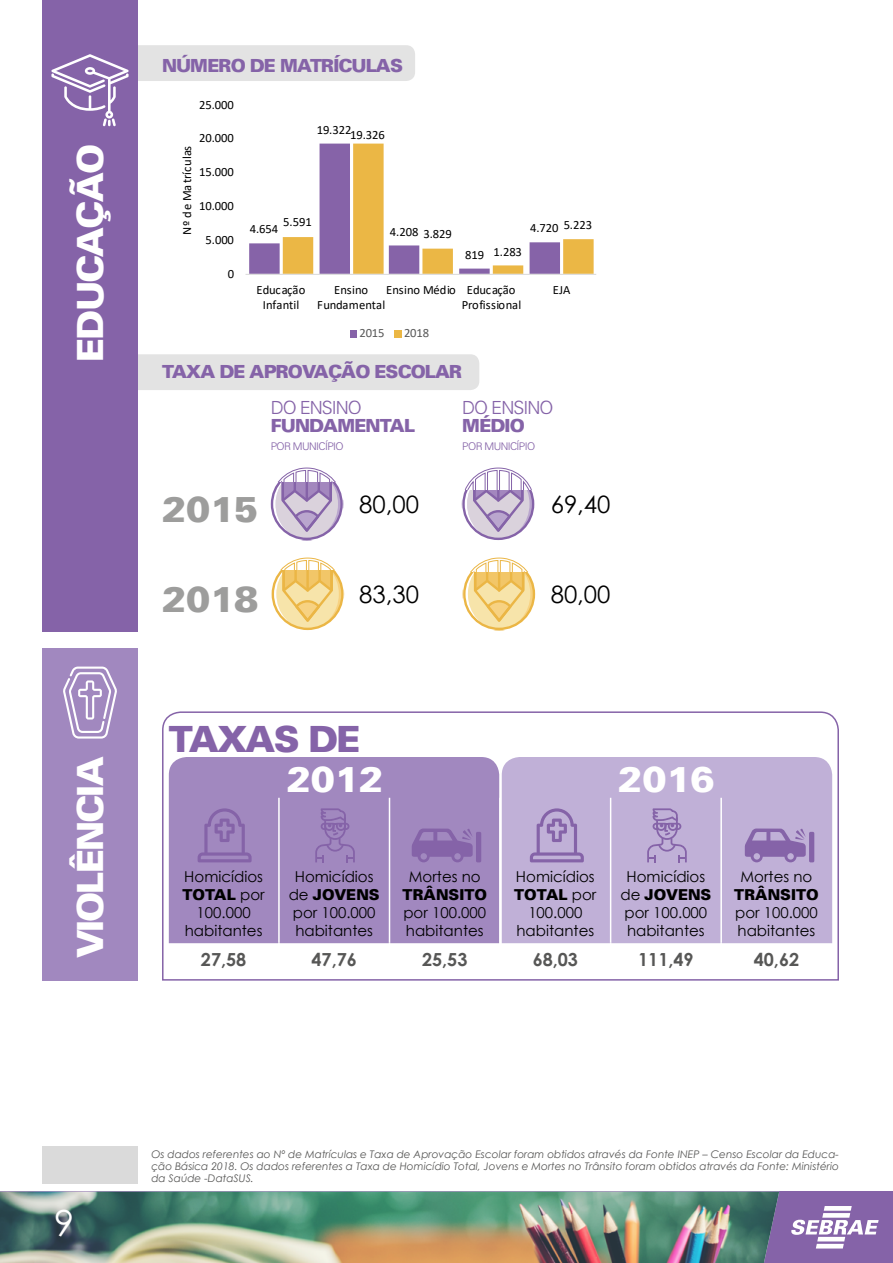
<style>
.page{position:relative;width:893px;height:1263px;background:#fff}
.page>*{position:absolute;margin:0;border:0;box-sizing:border-box;transform-origin:0 0}
.t1{font:900 36px "Univers";letter-spacing:-.05em;color:#fff}
.t2{font:900 36px "Univers";color:#9d9d9c}
.t3{font:900 36px "Univers";letter-spacing:-.05em;color:#8563a8}
.t4{font:36px "Century Gothic";color:#fff}
.t5{font:24px "Century Gothic";color:#000}
.t6{font:900 18px "Univers";letter-spacing:-.05em;color:#8563a8}
.t7{font:700 18px "Century Gothic";color:#575756}
.t8{font:300 18px "Univers";letter-spacing:-.05em;color:#8563a8}
.t9{font:15px/18px "Century Gothic";color:#000}
.t10{font:900 15px "Univers";color:#000}
.t11{font:12.6px/15.5px "Calibri";letter-spacing:-.005em;color:#000;text-align:center}
.t12{font:12.6px "Calibri";letter-spacing:.015em;color:#000}
.t13{font:12.6px "Calibri";letter-spacing:-.005em;color:#585858}
.t14{font:italic 10.5px/12px "Century Gothic";color:#575756;text-align:justify}
.t15{font:300 10.5px "Univers";letter-spacing:-.05em;color:#8563a8}
.s1{font-family:"Century Gothic";font-weight:400}
</style>
<div class="page">
<svg style="left:162px;top:711px;width:677px;height:270px"></svg>
<div style="left:138px;top:354px;width:341px;height:36px;background:#e3e3e3"></div>
<div style="left:43px;top:0;width:95px;height:631px;background:#8563a8"></div>
<div style="left:43px;top:648px;width:95px;height:333px;background:#a188bf"></div>
<svg style="left:63px;top:666px;width:54px;height:72px"></svg>
<div style="left:169px;top:757px;width:330px;height:186px;background:#a188bf"></div>
<div style="left:502px;top:757px;width:330px;height:186px;background:#c0b0d7"></div>
<svg style="left:315px;top:808px;width:40px;height:54px"></svg>
<svg style="left:647px;top:808px;width:40px;height:54px"></svg>
<svg style="left:412px;top:828px;width:69px;height:34px"></svg>
<svg style="left:745px;top:828px;width:69px;height:34px"></svg>
<svg style="left:198px;top:808px;width:54px;height:54px"></svg>
<svg style="left:530px;top:808px;width:54px;height:54px"></svg>
<div style="left:0;top:1192px;width:893px;height:71px;background:#8563a8"></div>
<svg style="left:791px;top:1206px;width:88px;height:42px"></svg>
<img style="left:0;top:1192px;width:779px;height:71px">
<svg style="left:51px;top:45px;width:364px;height:81px"></svg>
<svg style="left:271px;top:468px;width:72px;height:72px"></svg>
<svg style="left:462px;top:468px;width:72px;height:72px"></svg>
<svg style="left:271px;top:558px;width:73px;height:72px"></svg>
<svg style="left:463px;top:558px;width:72px;height:72px"></svg>
<hr style="left:278px;top:798px;width:2px;height:145px;background:#fff">
<hr style="left:389px;top:798px;width:1px;height:145px;background:#fff">
<hr style="left:499px;top:798px;width:2px;height:145px;background:#fff">
<hr style="left:610px;top:798px;width:1px;height:145px;background:#fff">
<hr style="left:720px;top:798px;width:2px;height:145px;background:#fff">
<hr style="left:278px;top:943px;width:2px;height:33px;background:#fff">
<hr style="left:389px;top:943px;width:1px;height:33px;background:#fff">
<hr style="left:499px;top:943px;width:2px;height:33px;background:#fff">
<hr style="left:610px;top:943px;width:1px;height:33px;background:#fff">
<hr style="left:720px;top:943px;width:2px;height:33px;background:#fff">
<div style="left:43px;top:1146px;width:95px;height:38px;background:#dadada"></div>
<svg style="left:249px;top:144px;width:345px;height:130px"></svg>
<hr style="left:245px;top:274px;width:351px;height:1px;background:#dadada">
<div style="left:350px;top:331px;width:6px;height:7px;background:#8663a8"></div>
<div style="left:394px;top:331px;width:7px;height:7px;background:#ebb745"></div>
<h1 class="t1" style="left:67px;top:362px;width:219px;rotate:-90deg">EDUCAÇÃO</h1>
<h1 class="t1" style="left:67px;top:958px;width:203px;rotate:-90deg">VIOLÊNCIA</h1>
<h3 class="t6" style="left:162px;top:54px;width:243px">NÚMERO DE MATRÍCULAS</h3>
<p class="t11" style="left:199px;top:96px;width:36px">25.000</p>
<p class="t12" style="left:178px;top:235px;width:90px;rotate:-90deg">Nº de Matrículas</p>
<p class="t11" style="left:199px;top:130px;width:36px">20.000</p>
<p class="t11" style="left:199px;top:164px;width:36px">15.000</p>
<p class="t11" style="left:199px;top:198px;width:36px">10.000</p>
<p class="t11" style="left:206px;top:231px;width:30px">5.000</p>
<p class="t11" style="left:228px;top:265px;width:8px">0</p>
<p class="t11" style="left:317px;top:121px;width:36px">19.322</p>
<p class="t11" style="left:350px;top:126px;width:36px">19.326</p>
<p class="t11" style="left:283px;top:214px;width:30px">5.591</p>
<p class="t11" style="left:250px;top:221px;width:30px">4.654</p>
<p class="t11" style="left:390px;top:224px;width:30px">4.208</p>
<p class="t11" style="left:423px;top:226px;width:30px">3.829</p>
<p class="t11" style="left:465px;top:246px;width:20px">819</p>
<p class="t11" style="left:494px;top:243px;width:30px">1.283</p>
<p class="t11" style="left:564px;top:217px;width:30px">5.223</p>
<p class="t11" style="left:530px;top:220px;width:30px">4.720</p>
<p class="t11" style="left:257px;top:282px;width:50px">Educação<br>Infantil</p>
<p class="t11" style="left:317px;top:282px;width:69px">Ensino<br>Fundamental</p>
<p class="t11" style="left:462px;top:282px;width:61px;text-align:left;text-indent:-75px">Ensino Médio Educação<br>Profissional</p>
<p class="t11" style="left:553px;top:282px;width:19px">EJA</p>
<p class="t13" style="left:359px;top:324px;width:27px">2015</p>
<p class="t13" style="left:404px;top:324px;width:27px">2018</p>
<h3 class="t6" style="left:162px;top:360px;width:302px">TAXA DE APROVAÇÃO ESCOLAR</h3>
<h3 class="t8" style="left:271px;top:397px;width:93px">DO ENSINO</h3>
<h3 class="t8" style="left:462px;top:397px;width:93px">DO ENSINO</h3>
<p class="t15" style="left:271px;top:440px;width:75px">POR MUNICÍPIO</p>
<p class="t15" style="left:462px;top:440px;width:75px">POR MUNICÍPIO</p>
<h3 class="t6" style="left:271px;top:414px;width:146px">FUNDAMENTAL</h3>
<h3 class="t6" style="left:462px;top:414px;width:64px">MÉDIO</h3>
<h1 class="t2" style="left:162px;top:485px;width:98px">2015</h1>
<h2 class="t5" style="left:359px;top:488px;width:61px">80,00</h2>
<h2 class="t5" style="left:551px;top:488px;width:61px">69,40</h2>
<h1 class="t2" style="left:162px;top:575px;width:98px">2018</h1>
<h2 class="t5" style="left:359px;top:578px;width:61px">83,30</h2>
<h2 class="t5" style="left:551px;top:578px;width:61px">80,00</h2>
<h1 class="t3" style="left:169px;top:715px;width:193px">TAXAS DE</h1>
<h1 class="t1" style="left:287px;top:755px;width:98px">2012</h1>
<h1 class="t1" style="left:618px;top:755px;width:98px">2016</h1>
<h3 class="t9" style="left:184px;top:867px;width:80px">Homicídios</h3>
<h3 class="t10" style="left:183px;top:885px;width:84px">TOTAL <span class="s1">por</span></h3>
<h3 class="t9" style="left:185px;top:903px;width:79px;text-align:center">100.000 habitantes</h3>
<h3 class="t9" style="left:295px;top:867px;width:80px">Homicídios</h3>
<h3 class="t10" style="left:289px;top:885px;width:93px"><span class="s1">de</span> JOVENS</h3>
<h3 class="t9" style="left:293px;top:903px;width:84px">por 100.000 habitantes</h3>
<h3 class="t9" style="left:409px;top:867px;width:73px">Mortes no</h3>
<h3 class="t10" style="left:403px;top:885px;width:86px">TRÂNSITO</h3>
<h3 class="t9" style="left:403px;top:903px;width:84px">por 100.000 habitantes</h3>
<h3 class="t9" style="left:516px;top:867px;width:80px">Homicídios</h3>
<h3 class="t10" style="left:514px;top:885px;width:84px">TOTAL <span class="s1">por</span></h3>
<h3 class="t9" style="left:516px;top:903px;width:79px;text-align:center">100.000 habitantes</h3>
<h3 class="t9" style="left:626px;top:867px;width:80px">Homicídios</h3>
<h3 class="t10" style="left:620px;top:885px;width:93px"><span class="s1">de</span> JOVENS</h3>
<h3 class="t9" style="left:624px;top:903px;width:84px">por 100.000 habitantes</h3>
<h3 class="t9" style="left:740px;top:867px;width:73px">Mortes no</h3>
<h3 class="t10" style="left:734px;top:885px;width:86px">TRÂNSITO</h3>
<h3 class="t9" style="left:735px;top:903px;width:84px">por 100.000 habitantes</h3>
<h3 class="t7" style="left:201px;top:946px;width:47px">27,58</h3>
<h3 class="t7" style="left:312px;top:946px;width:47px">47,76</h3>
<h3 class="t7" style="left:422px;top:946px;width:47px">25,53</h3>
<h3 class="t7" style="left:533px;top:946px;width:47px">68,03</h3>
<h3 class="t7" style="left:638px;top:946px;width:57px">111,49</h3>
<h3 class="t7" style="left:754px;top:946px;width:47px">40,62</h3>
<h1 class="t4" style="left:54px;top:1198px;width:21px">9</h1>
<p class="t14" style="left:151px;top:1148px;width:689px">Os dados referentes ao Nº de Matrículas e Taxa de Aprovação Escolar foram obtidos através da Fonte INEP – Censo Escolar da Educa&shy;ção Básica 2018. Os dados referentes a Taxa de Homicídio Total, Jovens e Mortes no Trânsito foram obtidos através da Fonte: Ministério da Saúde -DataSUS.</p>
</div>
